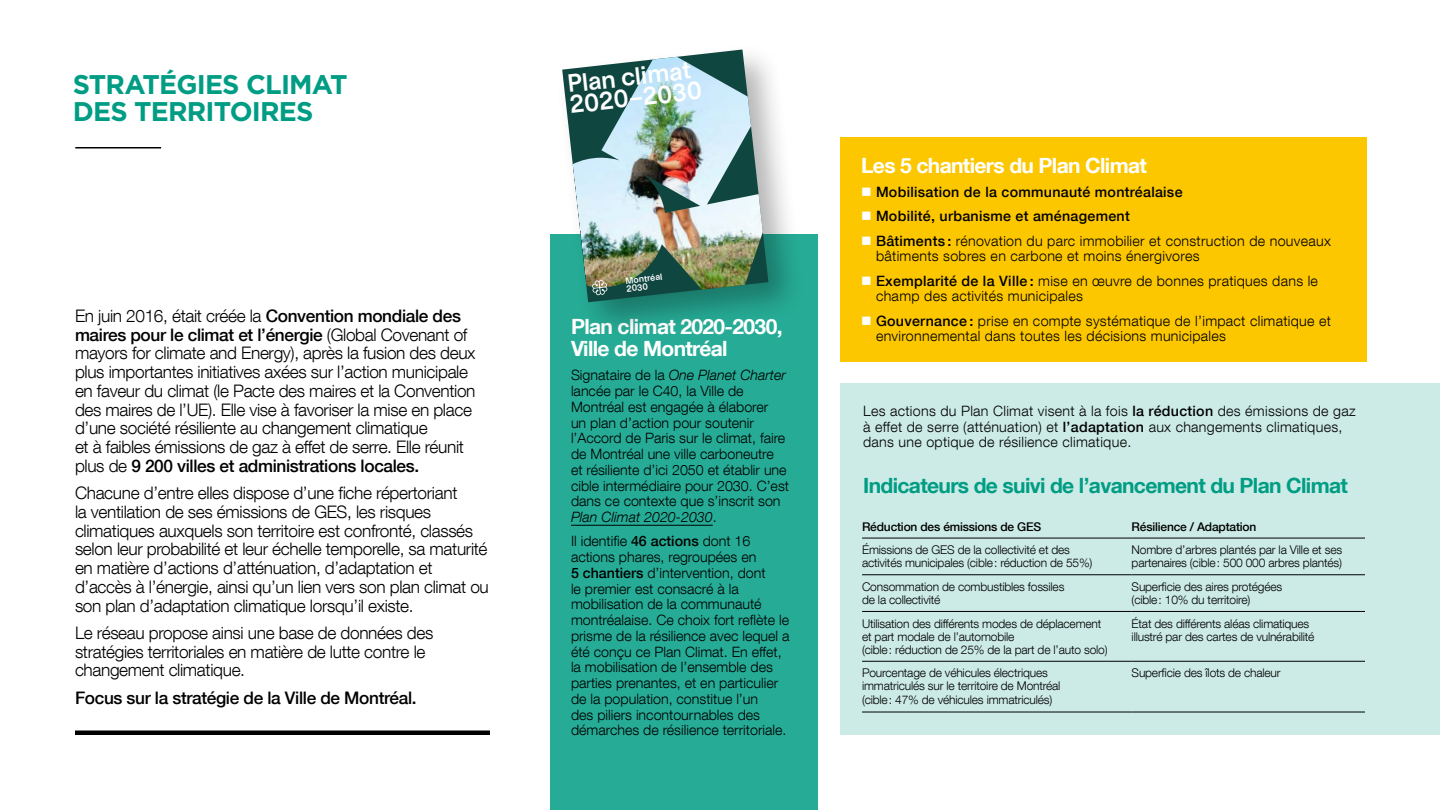
<style>
.page{position:relative;width:1440px;height:810px;background:#fff}
.page>*{position:absolute;margin:0;border:0;box-sizing:border-box;transform-origin:0 0}
.t1{font:700 27px/27px "Gotham";letter-spacing:-.03em;color:#009d84}
.t2{font:600 24px/21.2px "Superpose";color:#fff}
.t3{font:700 21px/22.5px "Helvetica Neue LT Com";letter-spacing:-.03em;color:#fff}
.t4{font:700 21px "Helvetica Neue LT Com";letter-spacing:-.03em;color:#009d84}
.t5{font:300 17.25px/18.8px "Helvetica Neue LT Com";letter-spacing:-.02em;color:#000}
.t6{font:500 17.25px "Helvetica Neue LT Com";letter-spacing:-.02em;color:#000}
.t7{font:300 14.25px/15.8px "Helvetica Neue LT Com";color:#000}
.t8{font:300 14.25px/15.8px "Helvetica Neue LT Com";letter-spacing:.02em;color:#000}
.t9{font:500 14.25px "Helvetica Neue LT Com";letter-spacing:.02em;color:#000}
.t10{font:300 12px/13.1px "Helvetica Neue LT Com";letter-spacing:-.015em;color:#000}
.t11{font:500 12px "Helvetica Neue LT Com";letter-spacing:-.015em;color:#000}
.t12{font:600 8.77px/8.2px "Superpose";color:#fff}
.s1{font-weight:500}
.s2{font-style:italic}
.s3{color:#fff}
</style>
<div class="page">
<hr style="left:75px;top:147px;width:86px;height:1px;background:#000">
<div style="left:75px;top:730px;width:415px;height:5px;background:#000"></div>
<div style="left:551px;top:234px;width:267px;height:576px;background:#26ac96"></div>
<hr style="left:571px;top:525px;width:142px;height:1px;background:#000">
<div style="left:841px;top:383px;width:599px;height:352px;background:#ccebe6"></div>
<div style="left:841px;top:137px;width:526px;height:225px;background:#fdc700"></div>
<div style="left:555px;top:42px;width:251px;height:298px;background:#000;opacity:.3"></div>
<svg style="left:562px;top:50px;width:206px;height:252px"></svg>
<img style="left:573px;top:57px;width:190px;height:233px">
<svg style="left:592px;top:280px;width:15px;height:15px"></svg>
<hr style="left:862px;top:575px;width:270px;height:1px;background:#000">
<hr style="left:1132px;top:575px;width:233px;height:1px;background:#000">
<hr style="left:862px;top:611px;width:270px;height:1px;background:#000">
<hr style="left:1132px;top:611px;width:233px;height:1px;background:#000">
<hr style="left:862px;top:661px;width:270px;height:1px;background:#000">
<hr style="left:1132px;top:661px;width:233px;height:1px;background:#000">
<hr style="left:862px;top:712px;width:270px;height:1px;background:#000">
<hr style="left:1132px;top:712px;width:233px;height:1px;background:#000">
<hr style="left:862px;top:538px;width:270px;height:1px;background:#000">
<hr style="left:1132px;top:538px;width:233px;height:1px;background:#000">
<h1 class="t1" style="left:73px;top:71px;width:276px">STRATÉGIES CLIMAT<br>DES TERRITOIRES</h1>
<p class="t5" style="left:75px;top:306px;width:402px">En juin 2016, était créée la <span class="s1">Convention mondiale des maires pour le climat et l’énergie</span> (Global Covenant of mayors for climate and Energy), après la fusion des deux plus importantes initiatives axées sur l’action municipale en faveur du climat (le Pacte des maires et la Convention des maires de l’UE). Elle vise à favoriser la mise en place d’une société résiliente au changement climatique<br>et à faibles émissions de gaz à effet de serre. Elle réunit plus de <span class="s1">9 200 villes et administrations locales.</span></p>
<p class="t5" style="left:75px;top:483px;width:415px">Chacune d’entre elles dispose d’une fiche répertoriant<br>la ventilation de ses émissions de GES, les risques climatiques auxquels son territoire est confronté, classés selon leur probabilité et leur échelle temporelle, sa maturité en matière d’actions d’atténuation, d’adaptation et d’accès à l’énergie, ainsi qu’un lien vers son plan climat ou son plan d’adaptation climatique lorsqu’il existe.</p>
<p class="t5" style="left:75px;top:625px;width:360px">Le réseau propose ainsi une base de données des stratégies territoriales en matière de lutte contre le changement climatique.</p>
<p class="t6" style="left:75px;top:691px;width:343px">Focus sur la stratégie de la Ville de Montréal.</p>
<h2 class="t2" style="left:566px;top:73px;width:135px;rotate:-6deg">Plan climat<br>2020–2030</h2>
<p class="t12" style="left:625px;top:277px;width:39px;rotate:-6deg">Montréal<br>2030</p>
<p class="t3" style="left:571px;top:317px;width:213px">Plan climat 2020-2030,<br>Ville de Montréal</p>
<p class="t7" style="left:571px;top:367px;width:220px">Signataire de la <span class="s2">One Planet Charter </span>lancée par le C40, la Ville de Montréal est engagée à élaborer<br>un plan d’action pour soutenir l’Accord de Paris sur le climat, faire de Montréal une ville carboneutre<br>et résiliente d’ici 2050 et établir une cible intermédiaire pour 2030. C’est dans ce contexte que s’inscrit son <span class="s2">Plan Climat 2020-2030</span>.</p>
<p class="t7" style="left:571px;top:533px;width:220px">Il identifie <span class="s1">46 actions</span> dont 16 actions phares, regroupées en<br><span class="s1">5 chantiers</span> d’intervention, dont<br>le premier est consacré à la mobilisation de la communauté montréalaise. Ce choix fort reflète le prisme de la résilience avec lequel a été conçu ce Plan Climat. En effet, la mobilisation de l’ensemble des parties prenantes, et en particulier de la population, constitue l’un<br>des piliers incontournables des démarches de résilience territoriale.</p>
<p class="t3" style="left:861px;top:156px;width:287px">Les 5 chantiers du Plan Climat</p>
<p class="t9" style="left:861px;top:187px;width:323px"><span class="s3">■</span> Mobilisation de la communauté montréalaise</p>
<p class="t9" style="left:861px;top:211px;width:270px"><span class="s3">■</span> Mobilité, urbanisme et aménagement</p>
<p class="t8" style="left:876px;top:234px;width:456px;text-indent:-15px"><span class="s3">■</span> <span class="s1">Bâtiments :</span> rénovation du parc immobilier et construction de nouveaux bâtiments sobres en carbone et moins énergivores</p>
<p class="t8" style="left:876px;top:274px;width:444px;text-indent:-15px"><span class="s3">■</span> <span class="s1">Exemplarité de la Ville :</span> mise en œuvre de bonnes pratiques dans le champ des activités municipales</p>
<p class="t8" style="left:876px;top:314px;width:457px;text-indent:-15px"><span class="s3">■</span> <span class="s1">Gouvernance :</span> prise en compte systématique de l’impact climatique et environnemental dans toutes les décisions municipales</p>
<p class="t8" style="left:863px;top:403px;width:494px">Les actions du Plan Climat visent à la fois <span class="s1">la réduction</span> des émissions de gaz à effet de serre (atténuation) et <span class="s1">l’adaptation</span> aux changements climatiques, dans une optique de résilience climatique.</p>
<p class="t4" style="left:863px;top:478px;width:486px">Indicateurs de suivi de l’avancement du Plan Climat</p>
<p class="t11" style="left:862px;top:522px;width:181px">Réduction des émissions de GES</p>
<p class="t11" style="left:1132px;top:522px;width:126px">Résilience / Adaptation</p>
<p class="t10" style="left:862px;top:543px;width:232px">Émissions de GES de la collectivité et des activités municipales (cible : réduction de 55%)</p>
<p class="t10" style="left:1132px;top:543px;width:212px">Nombre d’arbres plantés par la Ville et ses partenaires (cible : 500 000 arbres plantés)</p>
<p class="t10" style="left:862px;top:580px;width:204px">Consommation de combustibles fossiles de la collectivité</p>
<p class="t10" style="left:1132px;top:580px;width:152px">Superficie des aires protégées (cible : 10% du territoire)</p>
<p class="t10" style="left:862px;top:618px;width:247px">Utilisation des différents modes de déplacement et part modale de l’automobile<br>(cible : réduction de 25% de la part de l’auto solo)</p>
<p class="t10" style="left:1132px;top:618px;width:184px">État des différents aléas climatiques illustré par des cartes de vulnérabilité</p>
<p class="t10" style="left:862px;top:668px;width:200px">Pourcentage de véhicules électriques immatriculés sur le territoire de Montréal (cible : 47% de véhicules immatriculés)</p>
<p class="t10" style="left:1132px;top:666px;width:151px">Superficie des îlots de chaleur</p>
</div>
